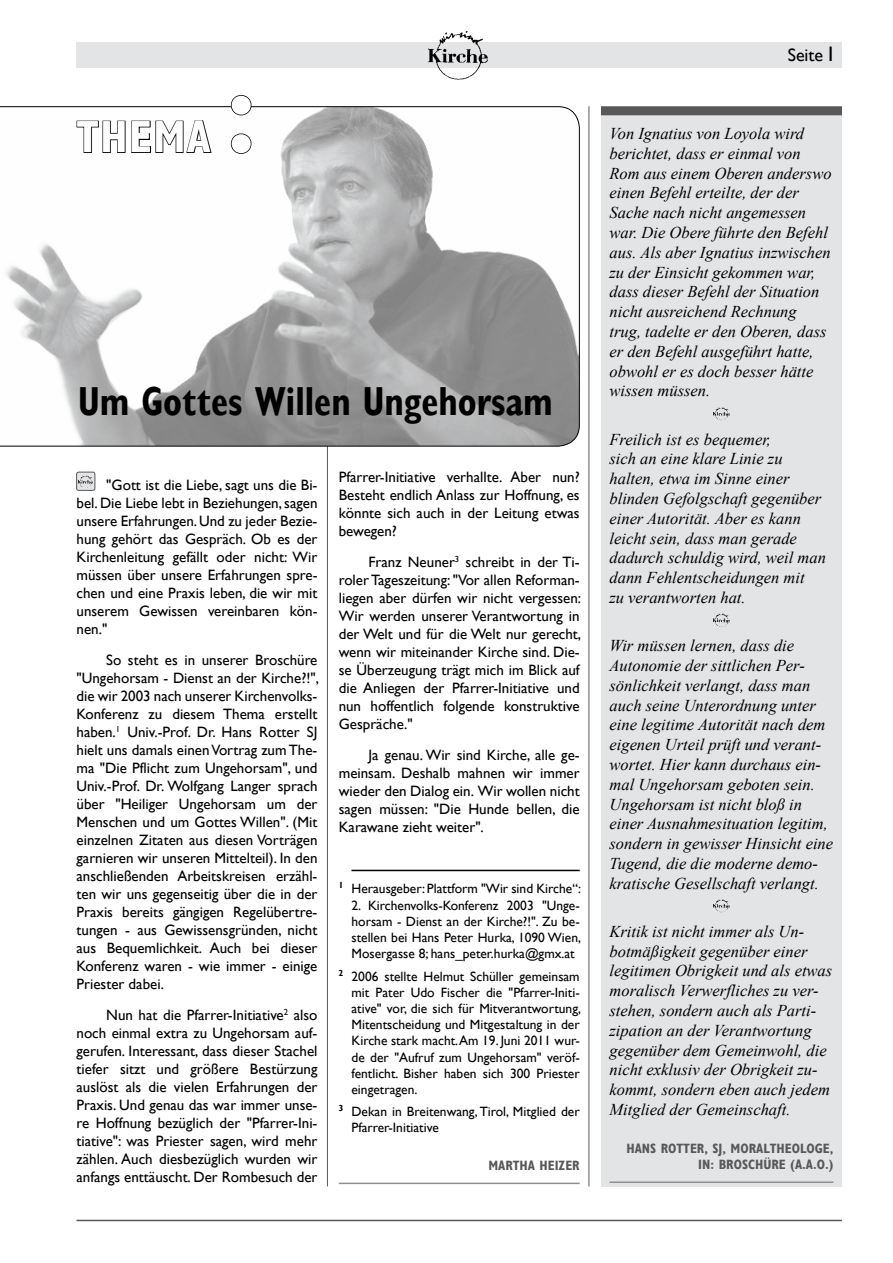
<style>
.page{position:relative;width:893px;height:1263px;background:#fff}
.page>*{position:absolute;margin:0;border:0;box-sizing:border-box;transform-origin:0 0}
.t1{font:700 120px "Gill Sans Condensed";color:#fff}
.t2{font:700 45px "Gill Sans Condensed";color:#fff}
.t3{font:700 40.5px "Gill Sans Condensed";color:#000;scale:.9 1}
.t4{font:18px "Gill Sans";color:#000}
.t5{font:italic 16.5px/19.8px "Times New Roman";color:#000}
.t6{font:15px/18px "Gill Sans";color:#000;text-align:justify}
.t7{font:13.5px/16.2px "Gill Sans";color:#000;text-align:justify}
.t8{font:700 13.5px/16.2px "Gill Sans Condensed";color:#58585a;text-align:right}
.s1{font-size:21px}
</style>
<div class="page">
<div style="left:77px;top:43px;width:765px;height:25px;background:#e3e4e5"></div>
<img style="left:426px;top:31px;width:65px;height:49px">
<hr style="left:77px;top:1220px;width:765px;height:1px;background:#58585a">
<hr style="left:589px;top:106px;width:1px;height:1080px;background:#58585a">
<hr style="left:327px;top:106px;width:1px;height:1080px;background:#58585a">
<svg style="left:0;top:106px;width:580px;height:340px"></svg>
<div style="left:77px;top:472px;width:18px;height:18px;background:#e3e4e5;border-radius:2px"></div>
<img style="left:79px;top:475px;width:14px;height:13px">
<div style="left:77px;top:472px;width:18px;height:18px;border:1px solid #58585a;border-radius:2px"></div>
<hr style="left:351px;top:870px;width:229px;height:1px;background:#000">
<hr style="left:339px;top:1182px;width:241px;height:2px;background:#8f9092">
<svg style="left:76px;top:119px;width:137px;height:35px"></svg>
<svg style="left:230px;top:95px;width:22px;height:60px"></svg>
<div style="left:601px;top:106px;width:241px;height:1080px;background:#e3e4e5"></div>
<hr style="left:609px;top:1181px;width:224px;height:2px;background:#8f9092">
<img style="left:713px;top:407px;width:17px;height:13px">
<img style="left:713px;top:613px;width:17px;height:14px">
<img style="left:713px;top:899px;width:17px;height:14px">
<div style="left:601px;top:106px;width:241px;height:9px;background:#58585a"></div>
<h2 class="t2" style="left:77px;top:110px;width:136px">THEMA</h2>
<h1 class="t1" style="left:225px;top:38px;width:34px">:</h1>
<h3 class="t3" style="left:78px;top:377px;width:529px">UM GOTTES WILLEN UNGEHORSAM</h3>
<p class="t6" style="left:77px;top:477px;width:242px;text-indent:30px">"Gott ist die Liebe, sagt uns die Bi&shy;bel. Die Liebe lebt in Beziehungen, sagen unsere Erfahrungen. Und zu jeder Bezie&shy;hung gehört das Gespräch. Ob es der Kirchenleitung gefällt oder nicht: Wir müssen über unsere Erfahrungen spre&shy;chen und eine Praxis leben, die wir mit unserem Gewissen vereinbaren kön&shy;nen."</p>
<p class="t6" style="left:77px;top:651px;width:244px;text-indent:30px">So steht es in unserer Broschüre "Ungehorsam - Dienst an der Kirche?!", die wir 2003 nach unserer Kirchenvolks-Konferenz zu diesem Thema erstellt haben.<sup>1</sup> Univ.-Prof. Dr. Hans Rotter SJ hielt uns damals einen Vortrag zum The&shy;ma "Die Pflicht zum Ungehorsam", und Univ.-Prof. Dr. Wolfgang Langer sprach über "Heiliger Ungehorsam um der Menschen und um Gottes Willen". (Mit einzelnen Zitaten aus diesen Vorträgen garnieren wir unseren Mittelteil). In den anschließenden Arbeitskreisen erzähl&shy;ten wir uns gegenseitig über die in der Praxis bereits gängigen Regelübertre&shy;tungen - aus Gewissensgründen, nicht aus Bequemlichkeit. Auch bei dieser Konferenz waren - wie immer - einige Priester dabei.</p>
<p class="t6" style="left:77px;top:1006px;width:242px;text-indent:30px">Nun hat die Pfarrer-Initiative<sup>2</sup> also noch einmal extra zu Ungehorsam auf&shy;gerufen. Interessant, dass dieser Stachel tiefer sitzt und größere Bestürzung auslöst als die vielen Erfahrungen der Praxis. Und genau das war immer unse&shy;re Hoffnung bezüglich der "Pfarrer-Ini&shy;tiative": was Priester sagen, wird mehr zählen. Auch diesbezüglich wurden wir anfangs enttäuscht. Der Rombesuch der</p>
<p class="t6" style="left:339px;top:469px;width:242px">Pfarrer-Initiative verhallte. Aber nun?<br>Besteht endlich Anlass zur Hoffnung, es könnte sich auch in der Leitung etwas bewegen?</p>
<p class="t6" style="left:339px;top:553px;width:244px;text-indent:30px">Franz Neuner<sup>3</sup> schreibt in der Ti&shy;roler Tageszeitung: "Vor allen Reforman&shy;liegen aber dürfen wir nicht vergessen:<br>Wir werden unserer Verantwortung in der Welt und für die Welt nur gerecht, wenn wir miteinander Kirche sind. Die&shy;se Überzeugung trägt mich im Blick auf die Anliegen der Pfarrer-Initiative und nun hoffentlich folgende konstruktive Gespräche."</p>
<p class="t6" style="left:339px;top:746px;width:242px;text-indent:30px">Ja genau. Wir sind Kirche, alle ge&shy;meinsam. Deshalb mahnen wir immer wieder den Dialog ein. Wir wollen nicht sagen müssen: "Die Hunde bellen, die Karawane zieht weiter".</p>
<p class="t7" style="left:339px;top:881px;width:244px"><sup>1</sup> Herausgeber: Plattform "Wir sind Kirche“:</p>
<p class="t7" style="left:351px;top:897px;width:231px">2. Kirchenvolks-Konferenz 2003 "Unge&shy;horsam - Dienst an der Kirche?!". Zu be&shy;stellen bei Hans Peter Hurka, 1090 Wien, Mosergasse 8; hans_peter.hurka@gmx.at</p>
<p class="t7" style="left:351px;top:968px;width:231px;text-indent:-13px"><sup>2</sup> 2006 stellte Helmut Schüller gemeinsam mit Pater Udo Fischer die "Pfarrer-Initi&shy;ative" vor, die sich für Mitverantwortung, Mitentscheidung und Mitgestaltung in der Kirche stark macht. Am 19. Juni 2011 wur&shy;de der "Aufruf zum Ungehorsam" veröf&shy;fentlicht. Bisher haben sich 300 Priester eingetragen.</p>
<p class="t7" style="left:351px;top:1104px;width:230px;text-indent:-13px"><sup>3</sup> Dekan in Breitenwang, Tirol, Mitglied der<br>Pfarrer-Initiative</p>
<p class="t8" style="left:488px;top:1157px;width:93px">MARTHA HEIZER</p>
<p class="t4" style="left:788px;top:45px;width:47px">Seite <span class="s1">I</span></p>
<p class="t5" style="left:609px;top:123px;width:224px">Von Ignatius von Loyola wird berichtet, dass er einmal von<br>Rom aus einem Oberen anderswo einen Befehl erteilte, der der<br>Sache nach nicht angemessen war. Die Obere führte den Befehl aus. Als aber Ignatius inzwischen zu der Einsicht gekommen war, dass dieser Befehl der Situation nicht ausreichend Rechnung trug, tadelte er den Oberen, dass er den Befehl ausgeführt hatte, obwohl er es doch besser hätte wissen müssen.</p>
<p class="t5" style="left:609px;top:429px;width:218px">Freilich ist es bequemer,<br>sich an eine klare Linie zu halten, etwa im Sinne einer blinden Gefolgschaft gegenüber einer Autorität. Aber es kann leicht sein, dass man gerade dadurch schuldig wird, weil man dann Fehlentscheidungen mit<br>zu verantworten hat.</p>
<p class="t5" style="left:609px;top:635px;width:225px">Wir müssen lernen, dass die<br>Autonomie der sittlichen Per&shy;sönlichkeit verlangt, dass man auch seine Unterordnung unter eine legitime Autorität nach dem eigenen Urteil prüft und verant&shy;wortet. Hier kann durchaus ein&shy;mal Ungehorsam geboten sein.<br>Ungehorsam ist nicht bloß in einer Ausnahmesituation legitim, sondern in gewisser Hinsicht eine<br>Tugend, die die moderne demo&shy;kratische Gesellschaft verlangt.</p>
<p class="t5" style="left:609px;top:921px;width:224px">Kritik ist nicht immer als Un&shy;botmäßigkeit gegenüber einer legitimen Obrigkeit und als etwas moralisch Verwerfliches zu ver&shy;stehen, sondern auch als Parti&shy;zipation an der Verantwortung gegenüber dem Gemeinwohl, die nicht exklusiv der Obrigkeit zu&shy;kommt, sondern eben auch jedem<br>Mitglied der Gemeinschaft.</p>
<p class="t8" style="left:626px;top:1140px;width:209px">HANS ROTTER, SJ, MORALTHEOLOGE,<br>IN: BROSCHÜRE (A.A.O.)</p>
</div>
